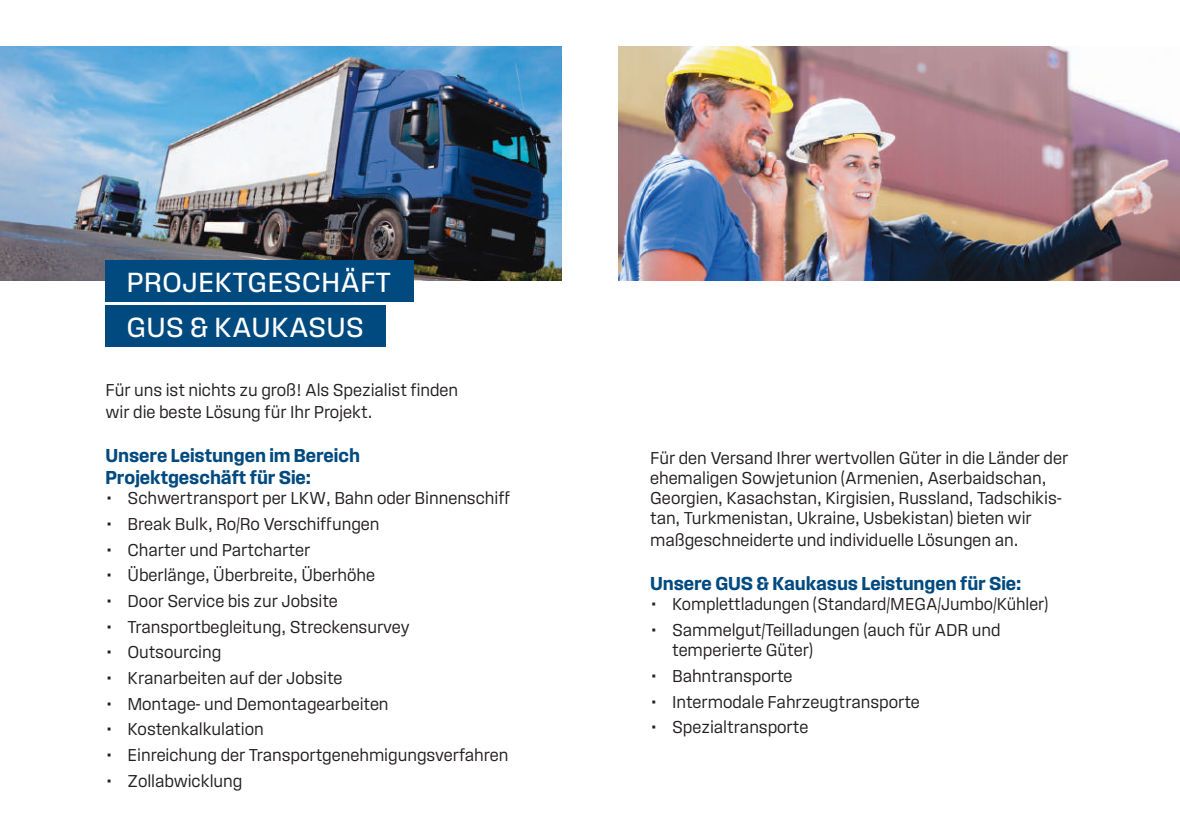
<style>
.page{position:relative;width:1180px;height:840px;background:#fff}
.page>*{position:absolute;margin:0;border:0;box-sizing:border-box;transform-origin:0 0}
.t1{font:29px/45px "Field Gothic No.62";color:#fff}
.t2{font:19.6px/22px "Field Gothic No.64 Demi";letter-spacing:-.005em;color:#004a80}
.t3{font:300 18px/20px "Field Gothic No.61";letter-spacing:-.005em;color:#231f20}
.t4{font:300 18px "Field Gothic No.61";letter-spacing:-.005em;color:#231f20;scale:.95 1}
</style>
<div class="page">
<img style="left:0;top:47px;width:561px;height:234px">
<div style="left:105px;top:260px;width:308px;height:42px;background:#004a80"></div>
<div style="left:105px;top:305px;width:281px;height:41px;background:#004a80"></div>
<img style="left:618px;top:47px;width:561px;height:234px">
<h1 class="t1" style="left:126px;top:260px;width:266px">PROJEKTGESCHÄFT<br>GUS &amp; KAUKASUS</h1>
<p class="t3" style="left:105px;top:379px;width:354px;line-height:22px">Für uns ist nichts zu groß! Als Spezialist finden wir die beste Lösung für Ihr Projekt.</p>
<p class="t2" style="left:105px;top:444px;width:256px">Unsere Leistungen im Bereich<br>Projektgeschäft für Sie:</p>
<p class="t3" style="left:105px;top:488px;width:406px">• Schwertransport per LKW, Bahn oder Binnenschiff</p>
<p class="t3" style="left:105px;top:513px;width:275px">• Break Bulk, Ro/Ro Verschiffungen</p>
<p class="t3" style="left:105px;top:539px;width:206px">• Charter und Partcharter</p>
<p class="t3" style="left:105px;top:565px;width:271px">• Überlänge, Überbreite, Überhöhe</p>
<p class="t3" style="left:105px;top:590px;width:234px">• Door Service bis zur Jobsite</p>
<p class="t3" style="left:105px;top:616px;width:305px">• Transportbegleitung, Streckensurvey</p>
<p class="t3" style="left:105px;top:642px;width:117px">• Outsourcing</p>
<p class="t3" style="left:105px;top:667px;width:238px">• Kranarbeiten auf der Jobsite</p>
<p class="t3" style="left:105px;top:693px;width:284px">• Montage- und Demontagearbeiten</p>
<p class="t3" style="left:105px;top:719px;width:160px">• Kostenkalkulation</p>
<p class="t3" style="left:105px;top:744px;width:404px">• Einreichung der Transportgenehmigungsverfahren</p>
<p class="t3" style="left:105px;top:770px;width:138px">• Zollabwicklung</p>
<p class="t3" style="left:650px;top:448px;width:419px">Für den Versand Ihrer wertvollen Güter in die Länder der ehemaligen Sowjetunion (Armenien, Aserbaidschan, Georgien, Kasachstan, Kirgisien, Russland, Tadschikis&shy;tan, Turkmenistan, Ukraine, Usbekistan) bieten wir</p>
<p class="t3" style="left:650px;top:530px;width:370px">maßgeschneiderte und individuelle Lösungen an.</p>
<p class="t2" style="left:650px;top:572px;width:373px">Unsere GUS &amp; Kaukasus Leistungen für Sie:</p>
<p class="t4" style="left:650px;top:594px;width:421px">• Komplettladungen (Standard/MEGA/Jumbo/Kühler)</p>
<p class="t3" style="left:672px;top:619px;width:330px;text-indent:-22px">• Sammelgut/Teilladungen (auch für ADR und temperierte Güter)</p>
<p class="t3" style="left:650px;top:665px;width:144px">• Bahntransporte</p>
<p class="t3" style="left:650px;top:691px;width:271px">• Intermodale Fahrzeugtransporte</p>
<p class="t3" style="left:650px;top:716px;width:160px">• Spezialtransporte</p>
</div>
